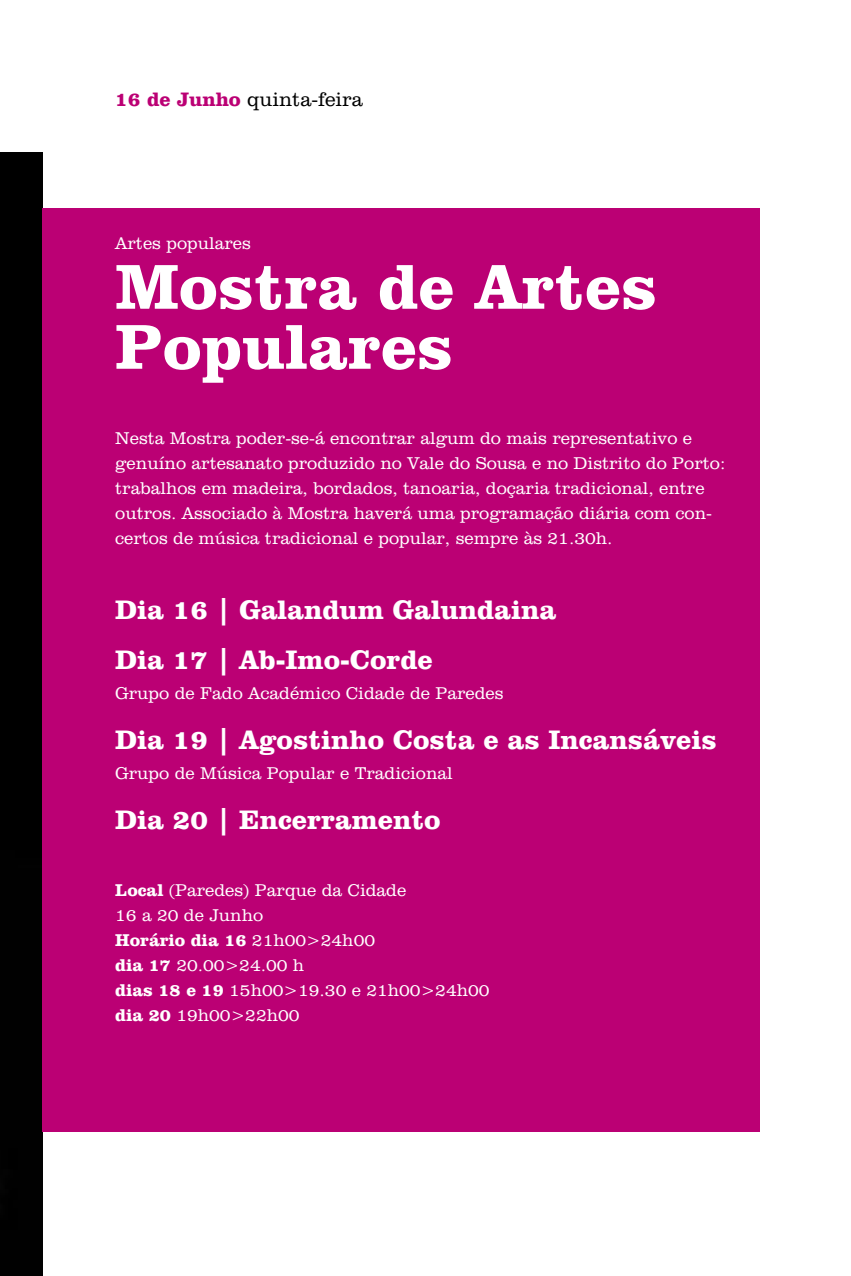
<style>
.page{position:relative;width:851px;height:1276px;background:#fff}
.page>*{position:absolute;margin:0;border:0;box-sizing:border-box;transform-origin:0 0}
.t1{font:65px/60px "Clarendon Bold BT";color:#fff}
.t2{font:27.5px/50px "Clarendon Bold BT";color:#fff}
.t3{font:20px "Clarendon Light BT";color:#000}
.t4{font:17.5px/25px "Clarendon Light BT";color:#fff}
.t5{font:17.5px "Clarendon Bold BT";color:#fff}
.s1{font-family:"Clarendon Bold BT";color:#bb0074}
.s2{font-family:"Clarendon Bold BT"}
.s3{font-family:"Clarendon Light BT"}
</style>
<div class="page">
<div style="left:0;top:152px;width:43px;height:1124px;background:#000"></div>
<div style="left:43px;top:208px;width:717px;height:923px;background:#bb0074"></div>
<p class="t3" style="left:115px;top:87px;width:249px"><span class="s1">16 de Junho</span> quinta-feira</p>
<p class="t4" style="left:115px;top:230px;width:137px">Artes populares</p>
<h1 class="t1" style="left:115px;top:255px;width:543px">Mostra de Artes<br>Populares</h1>
<p class="t4" style="left:115px;top:425px;width:611px">Nesta Mostra poder-se-á encontrar algum do mais representativo e genuíno artesanato produzido no Vale do Sousa e no Distrito do Porto: trabalhos em madeira, bordados, tanoaria, doçaria tradicional, entre outros. Associado à Mostra haverá uma programação diária com con&shy;certos de música tradicional e popular, sempre às 21.30h.</p>
<h2 class="t2" style="left:115px;top:584px;width:442px">Dia 16 | Galandum Galundaina<br>Dia 17 | Ab-Imo-Corde</h2>
<p class="t4" style="left:115px;top:680px;width:390px">Grupo de Fado Académico Cidade de Paredes</p>
<h2 class="t2" style="left:115px;top:714px;width:603px">Dia 19 | Agostinho Costa e as Incansáveis</h2>
<p class="t4" style="left:115px;top:760px;width:339px">Grupo de Música Popular e Tradicional</p>
<h2 class="t2" style="left:115px;top:794px;width:327px">Dia 20 | Encerramento</h2>
<p class="t4" style="left:115px;top:877px;width:292px"><span class="s2">Local</span> (Paredes) Parque da Cidade<br>16 a 20 de Junho</p>
<p class="t5" style="left:115px;top:929px;width:261px">Horário dia 16 <span class="s3">21h00&gt;24h00</span></p>
<p class="t4" style="left:115px;top:952px;width:376px"><span class="s2">dia 17</span> 20.00&gt;24.00 h<br><span class="s2">dias 18 e 19</span> 15h00&gt;19.30 e 21h00&gt;24h00 <span class="s2">dia 20</span> 19h00&gt;22h00</p>
</div>
